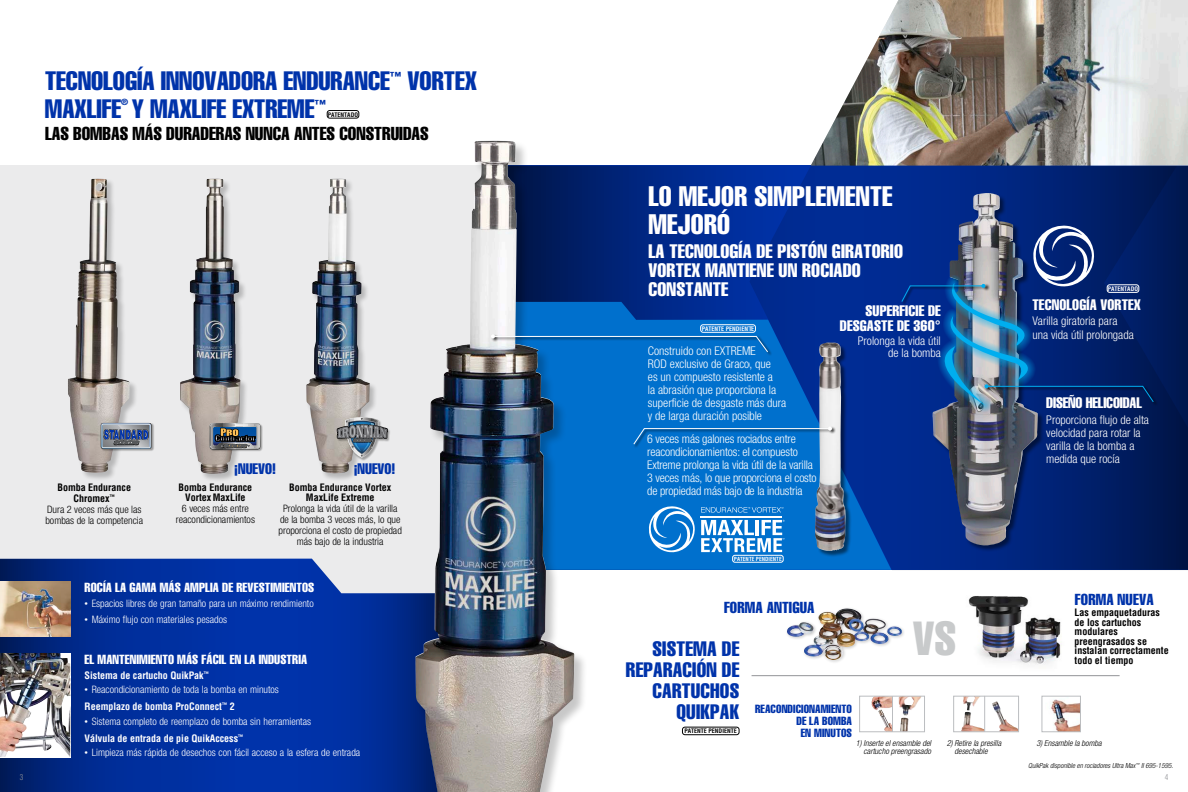
<style>
.page{position:relative;width:1188px;height:792px;background:#fff}
.page>*{position:absolute;margin:0;border:0;box-sizing:border-box;transform-origin:0 0}
.t1{font:47px "Helvetica LT Std Comp";color:#c8cacb}
.t2{font:27.8px/28px "Helvetica LT Std Comp";letter-spacing:.01em;color:#fff}
.t3{font:26.2px "Helvetica LT Std Comp";color:#03a}
.t4{font:20.6px/21px "Helvetica LT Std Comp";letter-spacing:.01em;color:#03a;text-align:right}
.t5{font:19.2px/19.2px "Helvetica LT Std Comp";letter-spacing:.01em;color:#fff}
.t6{font:18.4px "Helvetica LT Std Comp";color:#000}
.t7{font:15.7px "Helvetica LT Std Comp";letter-spacing:.01em;color:#03a}
.t8{font:15px/15px "Helvetica LT Std Comp";letter-spacing:.01em;color:#fff;text-align:right}
.t9{font:15px "Helvetica LT Std Comp";letter-spacing:-.01em;color:#fff}
.t10{font:15px "Helvetica LT Std Comp";color:#03a}
.t11{font:13px "Helvetica LT Std Comp";letter-spacing:.01em;color:#fff}
.t12{font:300 condensed 12px/13px "Helvetica Neue LT Std";color:#fff}
.t13{font:11.7px/12px "Helvetica LT Std Comp";letter-spacing:.01em;color:#03a;text-align:right}
.t14{font:11.4px "Helvetica LT Std Comp";color:#03a}
.t15{font:300 condensed 10.2px "Helvetica Neue LT Std";color:#fff}
.t16{font:300 condensed 10.2px/11px "Helvetica Neue LT Std";color:#000;text-align:center}
.t17{font:700 condensed 10px/9.5px "Helvetica LT Std";color:#000;text-align:center}
.t18{font:700 condensed 10px "Helvetica LT Std";color:#fff}
.t19{font:8.7px "Helvetica LT Std Comp";color:#03a}
.t20{font:italic 300 condensed 8.2px/8px "Helvetica Neue LT Std";color:#000;text-align:right}
.t21{font:300 condensed 8px "Helvetica LT Std";color:#939498}
.t22{font:italic 300 condensed 7px "Helvetica Neue LT Std";color:#000}
.t23{font:700 condensed 6.1px "Helvetica LT Std";color:#000}
.t24{font:700 condensed 6.1px "Helvetica LT Std";color:#fff}
.t25{font:700 condensed 5.5px "Helvetica LT Std";color:#fff}
.s1{font-size:7px}
</style>
<div class="page">
<div style="left:0;top:166px;width:594px;height:467px;background:#ebebec"></div>
<div style="left:532px;top:559px;width:112px;height:104px;background:#fff"></div>
<svg style="left:0;top:559px;width:415px;height:233px;background:#08359f"></svg>
<svg style="left:588px;top:166px;width:162px;height:136px;background:#002888"></svg>
<img style="left:0;top:581px;width:70px;height:56px">
<img style="left:0;top:653px;width:70px;height:104px">
<svg style="left:588px;top:302px;width:162px;height:268px;background:#006bc8"></svg>
<div style="left:180px;top:179px;width:69px;height:303px;background:#000;opacity:.22"></div>
<img style="left:180px;top:179px;width:61px;height:295px">
<div style="left:306px;top:178px;width:72px;height:304px;background:#000;opacity:.22"></div>
<img style="left:306px;top:179px;width:64px;height:295px">
<div style="left:67px;top:178px;width:71px;height:303px;background:#000;opacity:.22"></div>
<img style="left:68px;top:179px;width:62px;height:294px">
<div style="left:210px;top:423px;width:53px;height:29px;background:#000;opacity:.33"></div>
<svg style="left:210px;top:423px;width:50px;height:28px"></svg>
<div style="left:101px;top:423px;width:53px;height:28px;background:#000;opacity:.33"></div>
<svg style="left:101px;top:414px;width:50px;height:35px;background:#8892a5"></svg>
<div style="left:337px;top:417px;width:54px;height:44px;background:#000;opacity:.33"></div>
<svg style="left:336px;top:417px;width:52px;height:41px"></svg>
<div style="left:415px;top:140px;width:173px;height:652px;background:#000;opacity:.22"></div>
<img style="left:415px;top:141px;width:159px;height:651px">
<div style="left:491px;top:334px;width:281px;height:23px;background:#000;opacity:.75"></div>
<svg style="left:491px;top:334px;width:259px;height:19px;background:#217ac4"></svg>
<svg style="left:649px;top:505px;width:101px;height:48px"></svg>
<div style="left:732px;top:555px;width:51px;height:7px;border:1px solid #fff;border-radius:2px"></div>
<div style="left:785px;top:607px;width:121px;height:57px;background:#000;opacity:.22"></div>
<img style="left:804px;top:608px;width:85px;height:52px">
<hr style="left:752px;top:675px;width:368px;height:1px;background:#939498">
<img style="left:968px;top:596px;width:94px;height:69px">
<img style="left:871px;top:698px;width:21px;height:32px">
<img style="left:899px;top:698px;width:22px;height:18px">
<div style="left:859px;top:696px;width:66px;height:36px;border:1px solid #bbbdc0"></div>
<img style="left:1050px;top:699px;width:29px;height:31px">
<div style="left:1042px;top:696px;width:39px;height:36px;border:1px solid #bbbdc0"></div>
<hr style="left:892px;top:696px;width:1px;height:36px;background:#bbbdc0">
<img style="left:963px;top:698px;width:16px;height:19px">
<img style="left:992px;top:701px;width:25px;height:29px">
<hr style="left:984px;top:696px;width:1px;height:36px;background:#bbbdc0">
<div style="left:953px;top:696px;width:66px;height:36px;border:1px solid #bbbdc0"></div>
<div style="left:682px;top:727px;width:57px;height:8px;border:1px solid #000;border-radius:3px"></div>
<div style="left:700px;top:325px;width:56px;height:8px;border:1px solid #fff;border-radius:3px"></div>
<svg style="left:750px;top:165px;width:438px;height:405px;background:#013087"></svg>
<img style="left:811px;top:0;width:377px;height:166px">
<div style="left:816px;top:344px;width:37px;height:214px;background:#000;opacity:.5"></div>
<img style="left:814px;top:343px;width:32px;height:208px">
<div style="left:634px;top:426px;width:202px;height:23px;background:#000;opacity:.75"></div>
<svg style="left:632px;top:427px;width:200px;height:19px;background:#1b7aca"></svg>
<div style="left:932px;top:193px;width:113px;height:359px;background:#000;opacity:.5"></div>
<img style="left:932px;top:193px;width:106px;height:354px">
<svg style="left:937px;top:405px;width:55px;height:7px"></svg>
<div style="left:984px;top:384px;width:174px;height:23px;background:#000;opacity:.75"></div>
<img style="left:900px;top:224px;width:255px;height:181px">
<div style="left:327px;top:110px;width:32px;height:8px;border:1px solid #000;border-radius:3px"></div>
<div style="left:1107px;top:285px;width:32px;height:8px;border:1px solid #fff;border-radius:3px"></div>
<p class="t3" style="left:45px;top:64px;width:346px">TECNOLOGÍA INNOVADORA ENDURANCE</p>
<p class="t14" style="left:390px;top:69px;width:13px">™</p>
<p class="t3" style="left:407px;top:64px;width:71px">VORTEX</p>
<p class="t3" style="left:45px;top:92px;width:271px">MAXLIFE Y MAXLIFE EXTREME</p>
<p class="t19" style="left:121px;top:97px;width:8px">®</p>
<p class="t14" style="left:314px;top:97px;width:13px">™</p>
<p class="t6" style="left:45px;top:122px;width:385px">LAS BOMBAS MÁS DURADERAS NUNCA ANTES CONSTRUIDAS</p>
<p class="t23" style="left:328px;top:111px;width:32px">PATENTADO</p>
<p class="t17" style="left:57px;top:481px;width:75px;line-height:11px">Bomba Endurance<br>Chromex<sup>™</sup></p>
<p class="t16" style="left:45px;top:503px;width:99px;text-align:left">Dura 2 veces más que las bombas de la competencia</p>
<p class="t10" style="left:234px;top:459px;width:43px">¡NUEVO!</p>
<p class="t10" style="left:354px;top:459px;width:43px">¡NUEVO!</p>
<p class="t17" style="left:179px;top:482px;width:75px;line-height:10px">Bomba Endurance<br>VortexMaxLife</p>
<p class="t16" style="left:176px;top:502px;width:81px">6 veces más entre reacondicionamientos</p>
<p class="t17" style="left:289px;top:482px;width:104px;line-height:10px">Bomba Endurance Vortex<br>MaxLife Extreme</p>
<p class="t16" style="left:279px;top:502px;width:125px">Prolonga la vida útil de la varilla de la bomba 3 veces más, lo que proporciona el costo de propiedad más bajo de la industria</p>
<p class="t11" style="left:85px;top:579px;width:231px">ROCÍA LA GAMA MÁS AMPLIA DE REVESTIMIENTOS</p>
<p class="t15" style="left:85px;top:598px;width:231px"><span class="s1">•</span> Espacios libres de gran tamaño para un máximo rendimiento</p>
<p class="t15" style="left:85px;top:613px;width:144px"><span class="s1">•</span> Máximo flujo con materiales pesados</p>
<p class="t11" style="left:85px;top:651px;width:224px">EL MANTENIMIENTO MÁS FÁCIL EN LA INDUSTRIA</p>
<p class="t18" style="left:85px;top:669px;width:126px">Sistema de cartucho QuikPak<sup>™</sup></p>
<p class="t15" style="left:85px;top:684px;width:196px"><span class="s1">•</span> Reacondicionamiento de toda la bomba en minutos</p>
<p class="t18" style="left:85px;top:700px;width:152px">Reemplazo de bomba ProConnect<sup>™</sup> 2</p>
<p class="t15" style="left:85px;top:715px;width:228px"><span class="s1">•</span> Sistema completo de reemplazo de bomba sin herramientas</p>
<p class="t18" style="left:85px;top:732px;width:160px">Válvula de entrada de pie QuikAccess<sup>™</sup></p>
<p class="t15" style="left:85px;top:747px;width:277px"><span class="s1">•</span> Limpieza más rápida de desechos con fácil acceso a la esfera de entrada</p>
<p class="t2" style="left:648px;top:182px;width:246px">LO MEJOR SIMPLEMENTE<br>MEJORÓ</p>
<p class="t5" style="left:648px;top:241px;width:256px">LA TECNOLOGÍA DE PISTÓN GIRATORIO<br>VORTEX MANTIENE UN ROCIADO<br>CONSTANTE</p>
<p class="t24" style="left:702px;top:325px;width:54px">PATENTE PENDIENTE</p>
<p class="t12" style="left:648px;top:344px;width:140px">Construido con EXTREME<br>ROD exclusivo de Graco, que<br>es un compuesto resistente a<br>la abrasión que proporciona la superficie de desgaste más dura y de larga duración posible</p>
<p class="t12" style="left:647px;top:432px;width:171px">6 veces más galones rociados entre reacondicionamientos: el compuesto Extreme prolonga la vida útil de la varilla 3 veces más, lo que proporciona el costo de propiedad más bajo de la industria</p>
<p class="t25" style="left:734px;top:555px;width:49px">PATENTE PENDIENTE</p>
<p class="t7" style="left:724px;top:597px;width:92px">FORMA ANTIGUA</p>
<p class="t8" style="left:840px;top:302px;width:102px">SUPERFICIE DE<br>DESGASTE DE 360°</p>
<p class="t12" style="left:858px;top:334px;width:84px;line-height:12px;text-align:right">Prolonga la vida útil de la bomba</p>
<p class="t4" style="left:626px;top:638px;width:115px">SISTEMA DE<br>REPARACIÓN DE<br>CARTUCHOS<br>QUIKPAK</p>
<p class="t23" style="left:684px;top:727px;width:54px">PATENTE PENDIENTE</p>
<p class="t13" style="left:755px;top:702px;width:98px">REACONDICIONAMIENTO<br>DE LA BOMBA<br>EN MINUTOS</p>
<p class="t1" style="left:913px;top:608px;width:45px">VS</p>
<p class="t24" style="left:1108px;top:285px;width:32px">PATENTADO</p>
<p class="t8" style="left:1032px;top:297px;width:110px">TECNOLOGÍA VORTEX</p>
<p class="t12" style="left:1032px;top:314px;width:103px;line-height:14px">Varilla giratoria para una vida útil prolongada</p>
<p class="t9" style="left:1046px;top:393px;width:97px">DISEÑO HELICOIDAL</p>
<p class="t12" style="left:1046px;top:413px;width:104px">Proporciona flujo de alta velocidad para rotar la varilla de la bomba a medida que rocía</p>
<p class="t7" style="left:1075px;top:589px;width:80px">FORMA NUEVA</p>
<p class="t17" style="left:1075px;top:608px;width:96px;text-align:left">Las empaquetaduras de los cartuchos modulares preengrasados se instalan correctamente todo el tiempo</p>
<p class="t20" style="left:856px;top:739px;width:77px">1) Inserte el ensamble del cartucho preengrasado</p>
<p class="t20" style="left:947px;top:740px;width:56px">2) Retire la presilla</p>
<p class="t20" style="left:1036px;top:740px;width:67px">3) Ensamble la bomba</p>
<p class="t20" style="left:955px;top:748px;width:35px">desechable</p>
<p class="t22" style="left:1028px;top:762px;width:146px">QuikPak disponible en rociadores Ultra Max<sup>™</sup> II 695-1595.</p>
<p class="t21" style="left:20px;top:772px;width:5px">3</p>
<p class="t21" style="left:1165px;top:772px;width:5px">4</p>
</div>
